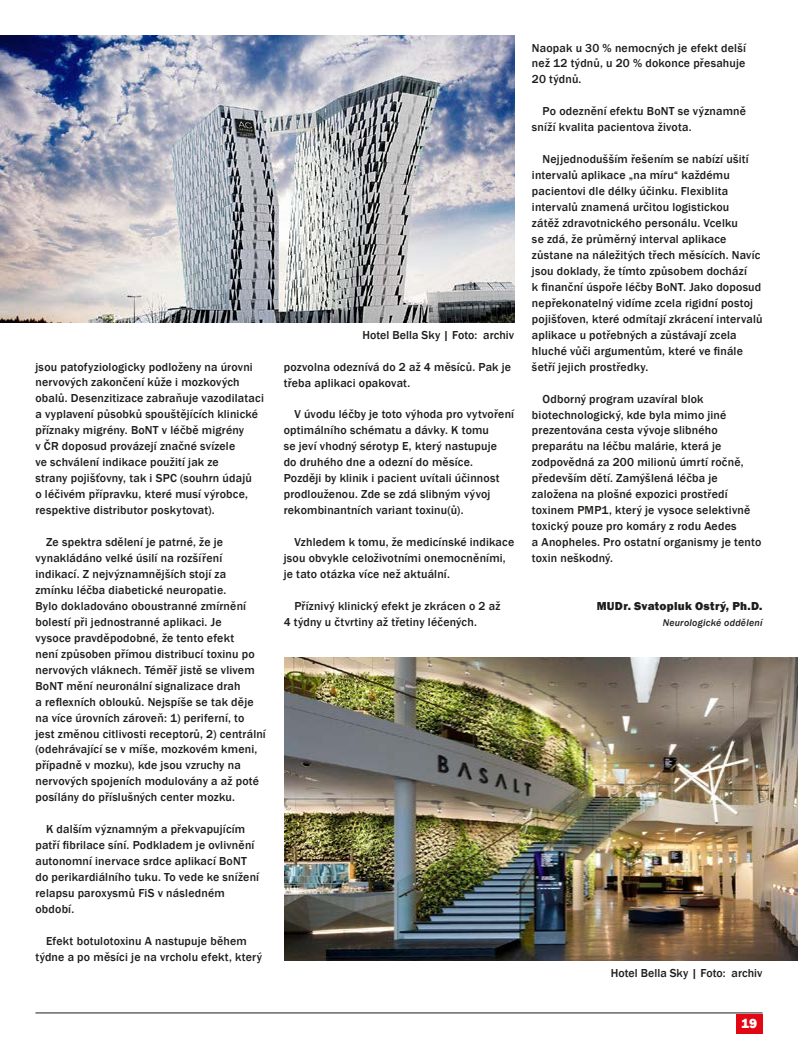
<style>
.page{position:relative;width:798px;height:1053px;background:#fff}
.page>*{position:absolute;margin:0;border:0;box-sizing:border-box;transform-origin:0 0}
.t1{font:800 13.75px "Franklin Gothic";color:#fff}
.t2{font:500 11.88px/16px "Franklin Gothic";letter-spacing:.015em;color:#1d1d1b}
.t3{font:800 11.88px "Franklin Gothic";letter-spacing:.025em;color:#1d1d1b}
.t4{font:italic 500 10px "Franklin Gothic";letter-spacing:.02em;color:#1d1d1b}
</style>
<div class="page">
<hr style="left:35px;top:1012px;width:727px;height:1px;background:#1d1d1b">
<div style="left:735px;top:1013px;width:27px;height:20px;background:#e30613"></div>
<img style="left:0;top:35px;width:514px;height:287px">
<img style="left:284px;top:657px;width:513px;height:303px">
<p class="t2" style="left:35px;top:358px;width:230px">jsou patofyziologicky podloženy na úrovni nervových zakončení kůže i mozkových obalů. Desenzitizace zabraňuje vazodilataci a vyplavení působků spouštějících klinické příznaky migrény. BoNT v léčbě migrény<br>v ČR doposud provázejí značné svízele<br>ve schválení indikace použití jak ze<br>strany pojišťovny, tak i SPC (souhrn údajů<br>o léčivém přípravku, které musí výrobce, respektive distributor poskytovat).</p>
<p class="t2" style="left:35px;top:534px;width:232px;text-indent:11px">Ze spektra sdělení je patrné, že je vynakládáno velké úsilí na rozšíření indikací. Z nejvýznamnějších stojí za zmínku léčba diabetické neuropatie.<br>Bylo dokladováno oboustranné zmírnění bolestí při jednostranné aplikaci. Je<br>vysoce pravděpodobné, že tento efekt<br>není způsoben přímou distribucí toxinu po nervových vláknech. Téměř jistě se vlivem BoNT mění neuronální signalizace drah<br>a reflexních oblouků. Nejspíše se tak děje na více úrovních zároveň: 1) periferní, to jest změnou citlivosti receptorů, 2) centrální (odehrávající se v míše, mozkovém kmeni, případně v mozku), kde jsou vzruchy na nervových spojeních modulovány a až poté posílány do příslušných center mozku.</p>
<p class="t2" style="left:35px;top:821px;width:225px;text-indent:11px">K dalším významným a překvapujícím patří fibrilace síní. Podkladem je ovlivnění autonomní inervace srdce aplikací BoNT do perikardiálního tuku. To vede ke snížení relapsu paroxysmů FiS v následném období.</p>
<p class="t2" style="left:35px;top:933px;width:228px;text-align:center">Efekt botulotoxinu A nastupuje během týdne a po měsíci je na vrcholu efekt, který</p>
<p class="t2" style="left:362px;top:327px;width:153px">Hotel Bella Sky | Foto: archiv</p>
<p class="t2" style="left:283px;top:359px;width:229px">pozvolna odeznívá do 2 až 4 měsíců. Pak je třeba aplikaci opakovat.</p>
<p class="t2" style="left:283px;top:406px;width:232px;text-indent:11px">V úvodu léčby je toto výhoda pro vytvoření optimálního schématu a dávky. K tomu<br>se jeví vhodný sérotyp E, který nastupuje<br>do druhého dne a odezní do měsíce.<br>Později by klinik i pacient uvítali účinnost prodlouženou. Zde se zdá slibným vývoj rekombinantních variant toxinu(ů).</p>
<p class="t2" style="left:283px;top:534px;width:232px;text-indent:11px">Vzhledem k tomu, že medicínské indikace jsou obvykle celoživotními onemocněními, je tato otázka více než aktuální.</p>
<p class="t2" style="left:283px;top:598px;width:218px;text-indent:11px">Příznivý klinický efekt je zkrácen o 2 až<br>4 týdny u čtvrtiny až třetiny léčených.</p>
<p class="t2" style="left:531px;top:40px;width:215px;text-align:justify">Naopak u 30 % nemocných je efekt delší než 12 týdnů, u 20 % dokonce přesahuje 20 týdnů.</p>
<p class="t2" style="left:531px;top:103px;width:215px;text-indent:11px">Po odeznění efektu BoNT se významně sníží kvalita pacientova života.</p>
<p class="t2" style="left:531px;top:151px;width:232px;text-indent:11px">Nejjednodušším řešením se nabízí ušití intervalů aplikace „na míru“ každému pacientovi dle délky účinku. Flexiblita intervalů znamená určitou logistickou<br>zátěž zdravotnického personálu. Vcelku<br>se zdá, že průměrný interval aplikace zůstane na náležitých třech měsících. Navíc jsou doklady, že tímto způsobem dochází<br>k finanční úspoře léčby BoNT. Jako doposud nepřekonatelný vidíme zcela rigidní postoj pojišťoven, které odmítají zkrácení intervalů aplikace u potřebných a zůstávají zcela hluché vůči argumentům, které ve finále šetří jejich prostředky.</p>
<p class="t2" style="left:531px;top:390px;width:231px;text-indent:11px">Odborný program uzavíral blok biotechnologický, kde byla mimo jiné prezentována cesta vývoje slibného preparátu na léčbu malárie, která je zodpovědná za 200 milionů úmrtí ročně, především dětí. Zamýšlená léčba je založena na plošné expozici prostředí toxinem PMP1, který je vysoce selektivně toxický pouze pro komáry z rodu Aedes<br>a Anopheles. Pro ostatní organismy je tento toxin neškodný.</p>
<p class="t3" style="left:596px;top:598px;width:167px">MUDr. Svatopluk Ostrý, Ph.D.</p>
<p class="t4" style="left:662px;top:616px;width:101px">Neurologické oddělení</p>
<p class="t2" style="left:610px;top:964px;width:153px">Hotel Bella Sky | Foto: archiv</p>
<p class="t1" style="left:740px;top:1014px;width:18px">19</p>
</div>
